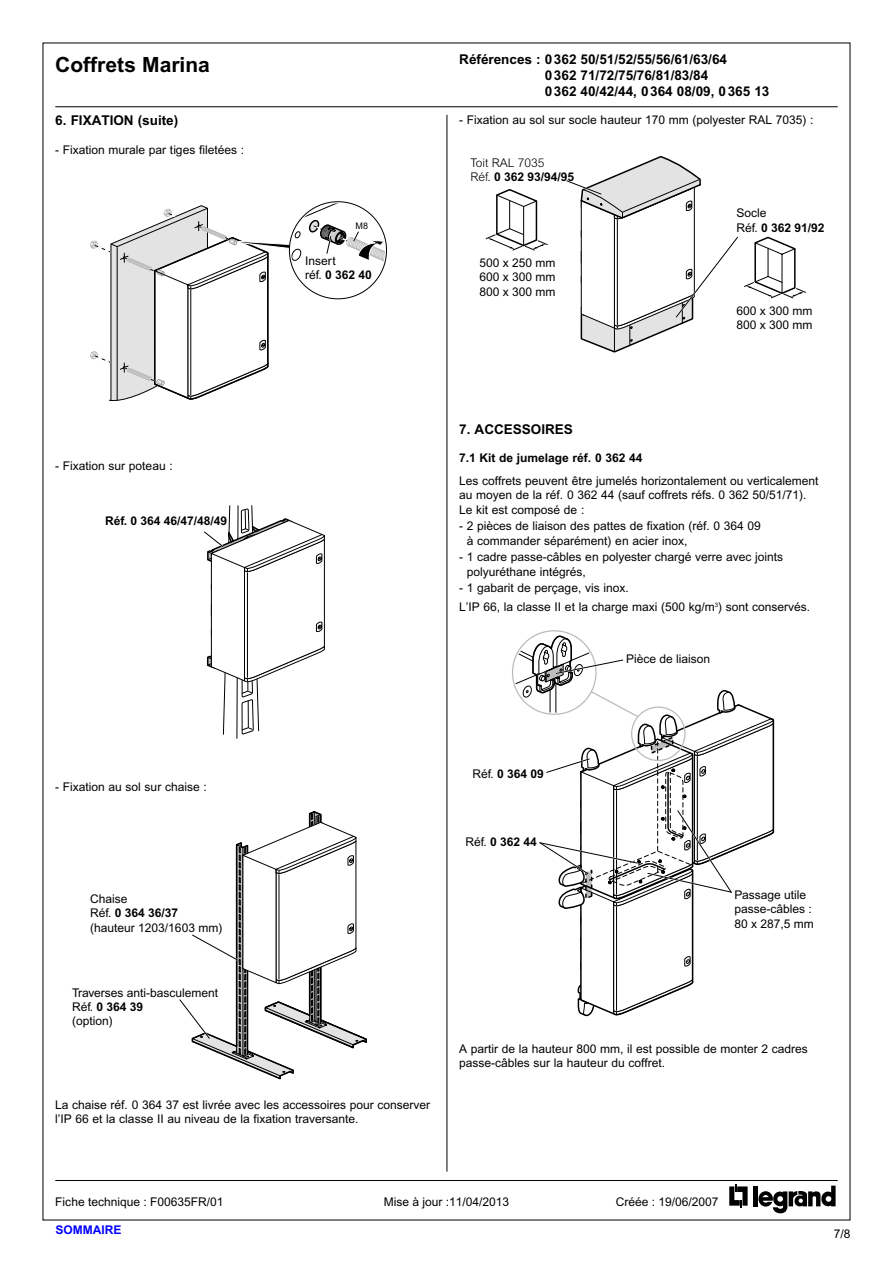
<style>
.page{position:relative;width:893px;height:1263px;background:#fff}
.page>*{position:absolute;margin:0;border:0;box-sizing:border-box;transform-origin:0 0}
.t1{font:700 21px "Arial";color:#000}
.t2{font:700 13.5px/16.2px "Arial";color:#000}
.t3{font:12px/14.4px "Arial";color:#000}
.t4{font:12px/14.4px "Arial";color:#000}
.t5{font:700 12px "Arial";color:#000}
.t6{font:300 12px/14.4px "Arial";color:#000}
.t7{font:700 12px "Arial";color:#00f}
.t8{font:9px "Arial";color:#000}
.s1{font-weight:700}
.s2{font-weight:400}
</style>
<div class="page">
<svg style="left:729px;top:1185px;width:19px;height:22px"></svg>
<div style="left:753px;top:1185px;width:5px;height:21px;background:#000"></div>
<svg style="left:758px;top:1185px;width:78px;height:28px"></svg>
<hr style="left:55px;top:106px;width:783px;height:1px;background:#000">
<hr style="left:446px;top:115px;width:1px;height:1056px;background:#000">
<hr style="left:55px;top:1180px;width:783px;height:1px;background:#000">
<svg style="left:90px;top:203px;width:295px;height:198px"></svg>
<svg style="left:204px;top:505px;width:121px;height:234px"></svg>
<svg style="left:179px;top:811px;width:188px;height:268px"></svg>
<svg style="left:485px;top:156px;width:321px;height:196px"></svg>
<svg style="left:512px;top:630px;width:263px;height:386px"></svg>
<h1 class="t1" style="left:55px;top:52px;width:156px">Coffrets Marina</h1>
<p class="t2" style="left:545px;top:51px;width:226px;text-indent:-86px">Références : 0362 50/51/52/55/56/61/63/64<br>0362 71/72/75/76/81/83/84<br>0362 40/42/44, 0364 08/09, 0365 13</p>
<p class="t2" style="left:55px;top:112px;width:125px">6. FIXATION (suite)</p>
<p class="t3" style="left:55px;top:142px;width:190px">- Fixation murale par tiges filetées :</p>
<p class="t8" style="left:356px;top:220px;width:14px">M8</p>
<p class="t4" style="left:305px;top:253px;width:68px">Insert<br>réf. <span class="s1">0 362 40</span></p>
<p class="t3" style="left:55px;top:458px;width:119px">- Fixation sur poteau :</p>
<p class="t5" style="left:105px;top:514px;width:124px">Réf. 0 364 46/47/48/49</p>
<p class="t3" style="left:459px;top:113px;width:356px">- Fixation au sol sur socle hauteur 170 mm (polyester RAL 7035) :</p>
<p class="t6" style="left:470px;top:156px;width:105px">Toit RAL 7035<br>Réf. <span class="s1">0 362 93/94/95</span></p>
<p class="t4" style="left:479px;top:255px;width:78px;text-align:justify">500 x 250 mm 600 x 300 mm 800 x 300 mm</p>
<p class="t4" style="left:736px;top:206px;width:89px">Socle<br>Réf. <span class="s1">0 362 91/92</span></p>
<p class="t4" style="left:736px;top:303px;width:78px">600 x 300 mm<br>800 x 300 mm</p>
<p class="t2" style="left:459px;top:421px;width:115px">7. ACCESSOIRES</p>
<p class="t5" style="left:459px;top:451px;width:185px">7.1 Kit de jumelage réf. 0 362 44</p>
<p class="t3" style="left:459px;top:474px;width:361px">Les coffrets peuvent être jumelés horizontalement ou verticalement au moyen de la réf. 0 362 44 (sauf coffrets réfs. 0 362 50/51/71).<br>Le kit est composé de :</p>
<p class="t3" style="left:467px;top:519px;width:295px;text-indent:-8px">- 2 pièces de liaison des pattes de fixation (réf. 0 364 09 à commander séparément) en acier inox,</p>
<p class="t3" style="left:467px;top:550px;width:318px;text-indent:-8px">- 1 cadre passe-câbles en polyester chargé verre avec joints polyuréthane intégrés,</p>
<p class="t3" style="left:459px;top:581px;width:171px">- 1 gabarit de perçage, vis inox.</p>
<p class="t3" style="left:459px;top:599px;width:352px">L’IP 66, la classe II et la charge maxi (500 kg/m<sup>3</sup>) sont conservés.</p>
<p class="t4" style="left:626px;top:651px;width:86px">Pièce de liaison</p>
<p class="t3" style="left:55px;top:779px;width:153px">- Fixation au sol sur chaise :</p>
<p class="t4" style="left:90px;top:891px;width:134px">Chaise<br>Réf. <span class="s1">0 364 36/37 </span>(hauteur 1203/1603 mm)</p>
<p class="t4" style="left:72px;top:985px;width:148px">Traverses anti-basculement<br>Réf. <span class="s1">0 364 39<br></span>(option)</p>
<p class="t3" style="left:55px;top:1097px;width:376px">La chaise réf. 0 364 37 est livrée avec les accessoires pour conserver l’IP 66 et la classe II au niveau de la fixation traversante.</p>
<p class="t5" style="left:473px;top:766px;width:73px"><span class="s2">Réf.</span> 0 364 09</p>
<p class="t5" style="left:465px;top:835px;width:73px"><span class="s2">Réf.</span> 0 362 44</p>
<p class="t4" style="left:735px;top:887px;width:81px">Passage utile passe-câbles :<br>80 x 287,5 mm</p>
<p class="t3" style="left:459px;top:1041px;width:350px">A partir de la hauteur 800 mm, il est possible de monter 2 cadres passe-câbles sur la hauteur du coffret.</p>
<p class="t3" style="left:55px;top:1194px;width:170px">Fiche technique : F00635FR/01</p>
<p class="t3" style="left:384px;top:1194px;width:127px">Mise à jour :11/04/2013</p>
<p class="t3" style="left:616px;top:1194px;width:104px">Créée : 19/06/2007</p>
<p class="t7" style="left:55px;top:1223px;width:67px">SOMMAIRE</p>
<p class="t3" style="left:834px;top:1227px;width:18px">7/8</p>
</div>
